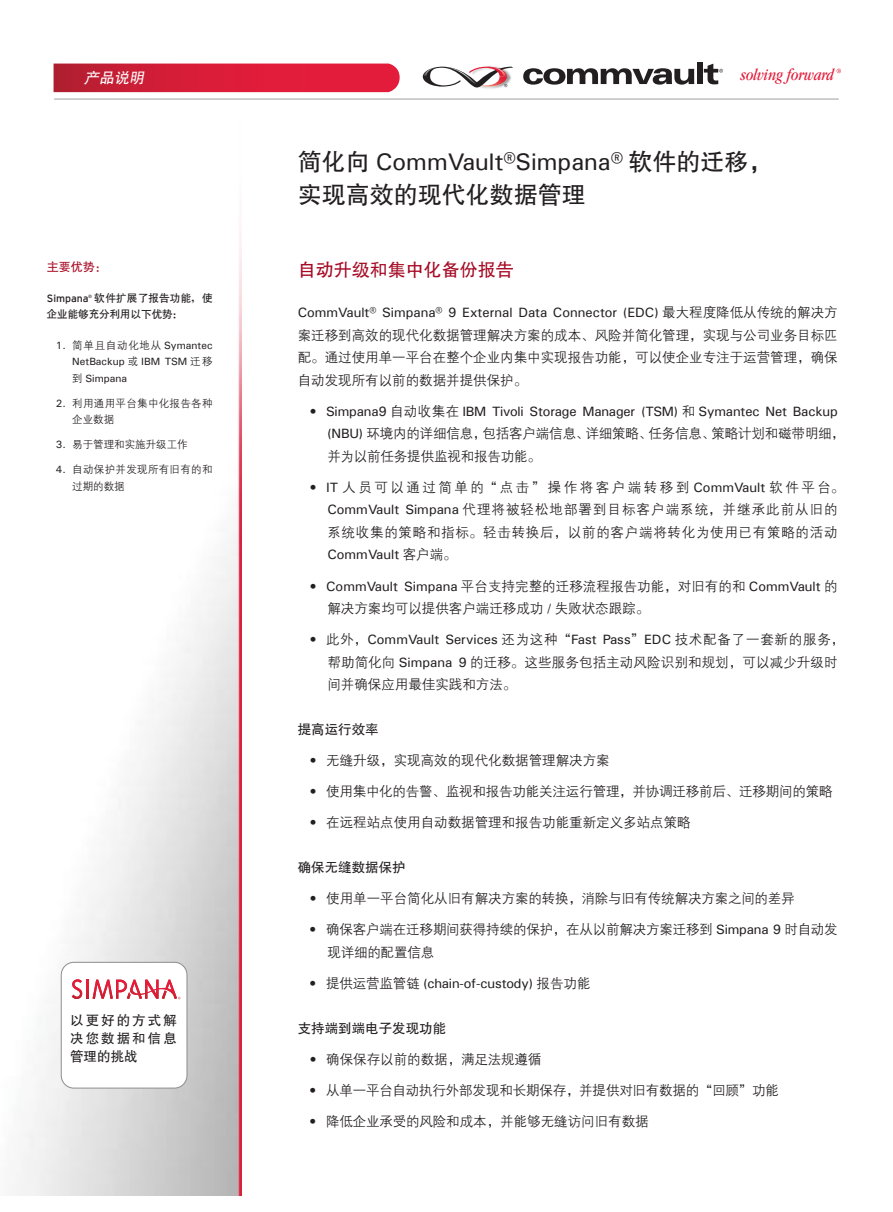
<style>
.page{position:relative;width:893px;height:1212px;background:#fff}
.page>*{position:absolute;margin:0;border:0;box-sizing:border-box;transform-origin:0 0}
.t1{font:24px "Univers";color:#231f20}
.t2{font:24px "FZ Hei B01 S";color:#231f20}
._2{font:18px "FZ Hei B01 S";color:#a50923}
.t3{font:italic condensed 16.5px "Garamond";color:#e31937}
.t4{font:italic 15px "FZ Hei B01 S";color:#fff}
.内文{font:13.5px/22.5px "FZ Zhong Deng Xian Z07 S";color:#231f20}
.t5{font:13.5px/22.5px "Univers";letter-spacing:-.015em;color:#231f20}
.内文-2{font:13.5px/22.5px "FZ Zhong Deng Xian Z07 S";letter-spacing:.075em;color:#231f20}
.t6{font:13.5px/18px "FZ Hei B01 S";color:#231f20;text-align:justify}
.t7{font:12px "FZ Hei B01 S";color:#a50923}
.t8{font:10.5px/16.5px "Univers";color:#231f20;text-align:justify}
.t9{font:10.5px/16.5px "FZ Zhong Deng Xian Z07 S";letter-spacing:.03em;color:#231f20}
.t10{font:10.5px/16.2px "Heiti CSEG Medium GB";color:#231f20}
.t11{font:10.5px "FZ Zhong Deng Xian Z07 S";color:#231f20}
.t12{font:10.5px "Interstate";color:#231f20}
.t13{font:4.5px "Helvetica";color:#231f20}
.s1{font-family:"FZ Zhong Deng Xian Z07 S"}
.s2{font-family:"Univers"}
.s3{font-family:"FZ Hei B01 S"}
</style>
<div class="page">
<svg style="left:837px;top:69px;width:4px;height:4px"></svg>
<svg style="left:523px;top:68px;width:171px;height:17px"></svg>
<div style="left:697px;top:62px;width:6px;height:22px;background:#231f20"></div>
<svg style="left:704px;top:64px;width:19px;height:20px"></svg>
<img style="left:482px;top:66px;width:30px;height:1px">
<svg style="left:423px;top:67px;width:90px;height:21px"></svg>
<svg style="left:54px;top:64px;width:346px;height:28px;background:#d61e39"></svg>
<hr style="left:54px;top:99px;width:785px;height:1px;background:#9d9fa2">
<img style="left:16px;top:228px;width:226px;height:967px">
<div style="left:61px;top:962px;width:126px;height:126px;background:#fff;border-radius:13px"></div>
<div style="left:61px;top:962px;width:126px;height:126px;border:1px solid #8b8d90;border-radius:13px"></div>
<svg style="left:72px;top:979px;width:109px;height:20px"></svg>
<p class="t4" style="left:84px;top:69px;width:65px">产品说明</p>
<p class="t3" style="left:741px;top:66px;width:95px">solving forward</p>
<p class="t7" style="left:47px;top:260px;width:61px">主要优势：</p>
<p class="t12" style="left:47px;top:292px;width:43px">Simpana</p>
<p class="t13" style="left:89px;top:293px;width:5px">®</p>
<p class="t10" style="left:47px;top:290px;width:167px;text-indent:48px">软件扩展了报告功能，使企业能够充分利用以下优势：</p>
<p class="t8" style="left:72px;top:337px;width:142px;text-indent:-17px">1. <span class="s1">简单且自动化地从</span> Symantec NetBackup <span class="s1">或</span> IBM TSM <span class="s1">迁移到</span> Simpana</p>
<p class="t9" style="left:72px;top:395px;width:142px;text-indent:-17px"><span class="s2">2.</span> 利用通用平台集中化报告各种企业数据</p>
<p class="t11" style="left:56px;top:439px;width:134px"><span class="s2">3.</span> 易于管理和实施升级工作</p>
<p class="t9" style="left:72px;top:462px;width:142px;text-indent:-17px"><span class="s2">4.</span> 自动保护并发现所有旧有的和过期的数据</p>
<p class="t6" style="left:70px;top:1011px;width:108px">以更好的方式解决您数据和信息管理的挑战</p>
<p class="t1" style="left:298px;top:146px;width:476px"><span class="s3">简化向</span> CommVault®Simpana® <span class="s3">软件的迁移，</span></p>
<p class="t2" style="left:298px;top:181px;width:289px">实现高效的现代化数据管理</p>
<p class="_2" style="left:298px;top:260px;width:217px">自动升级和集中化备份报告</p>
<p class="内文" style="left:298px;top:302px;width:541px;text-align:justify"><span class="s2">CommVault® Simpana® 9 External Data Connector (EDC)</span> 最大程度降低从传统的解决方案迁移到高效的现代化数据管理解决方案的成本、风险并简化管理，实现与公司业务目标匹配。通过使用单一平台在整个企业内集中实现报告功能，可以使企业专注于运营管理，确保自动发现所有以前的数据并提供保护。</p>
<p class="t5" style="left:327px;top:400px;width:519px;text-indent:-18px">• Simpana9 <span class="s1">自动收集在</span> IBM Tivoli Storage Manager (TSM) <span class="s1">和</span> Symantec Net Backup (NBU) <span class="s1">环境内的详细信息，包括客户端信息、详细策略、任务信息、策略计划和磁带明细，并为以前任务提供监视和报告功能。</span></p>
<p class="内文-2" style="left:327px;top:476px;width:518px;text-indent:-18px"><span class="s2">• IT</span> 人员可以通过简单的“点击”操作将客户端转移到 <span class="s2">CommVault</span>软件平台。<span class="s2">CommVault Simpana</span> 代理将被轻松地部署到目标客户端系统，并继承此前从旧的系统收集的策略和指标。轻击转换后，以前的客户端将转化为使用已有策略的活动<span class="s2">CommVault</span> 客户端。</p>
<p class="内文" style="left:327px;top:575px;width:512px;text-indent:-18px"><span class="s2">• CommVault Simpana</span> 平台支持完整的迁移流程报告功能，对旧有的和 <span class="s2">CommVault</span> 的解决方案均可以提供客户端迁移成功 <span class="s2">/</span> 失败状态跟踪。</p>
<p class="内文" style="left:327px;top:628px;width:518px;text-indent:-18px"><span class="s2">•</span> 此外，<span class="s2">CommVault Services</span> 还为这种“<span class="s2">Fast Pass</span>”<span class="s2">EDC</span> 技术配备了一套新的服务，帮助简化向 <span class="s2">Simpana 9</span> 的迁移。这些服务包括主动风险识别和规划，可以减少升级时间并确保应用最佳实践和方法。</p>
<p class="t6" style="left:298px;top:721px;width:82px">提高运行效率</p>
<p class="内文" style="left:310px;top:749px;width:301px"><span class="s2">•</span> 无缝升级，实现高效的现代化数据管理解决方案</p>
<p class="内文" style="left:310px;top:780px;width:524px"><span class="s2">•</span> 使用集中化的告警、监视和报告功能关注运行管理，并协调迁移前后、迁移期间的策略</p>
<p class="内文" style="left:310px;top:811px;width:382px"><span class="s2">•</span> 在远程站点使用自动数据管理和报告功能重新定义多站点策略</p>
<p class="t6" style="left:298px;top:859px;width:109px">确保无缝数据保护</p>
<p class="内文" style="left:310px;top:887px;width:486px"><span class="s2">•</span> 使用单一平台简化从旧有解决方案的转换，消除与旧有传统解决方案之间的差异</p>
<p class="内文" style="left:327px;top:918px;width:512px;text-indent:-18px"><span class="s2">•</span> 确保客户端在迁移期间获得持续的保护，在从以前解决方案迁移到 <span class="s2">Simpana 9</span> 时自动发现详细的配置信息</p>
<p class="t5" style="left:310px;top:971px;width:282px">• <span class="s1">提供运营监管链</span> (chain-of-custody) <span class="s1">报告功能</span></p>
<p class="t6" style="left:298px;top:1019px;width:150px">支持端到端电子发现功能</p>
<p class="内文" style="left:310px;top:1048px;width:233px"><span class="s2">•</span> 确保保存以前的数据，满足法规遵循</p>
<p class="内文" style="left:310px;top:1079px;width:471px"><span class="s2">•</span> 从单一平台自动执行外部发现和长期保存，并提供对旧有数据的“回顾”功能</p>
<p class="内文" style="left:310px;top:1110px;width:341px"><span class="s2">•</span> 降低企业承受的风险和成本，并能够无缝访问旧有数据</p>
</div>
